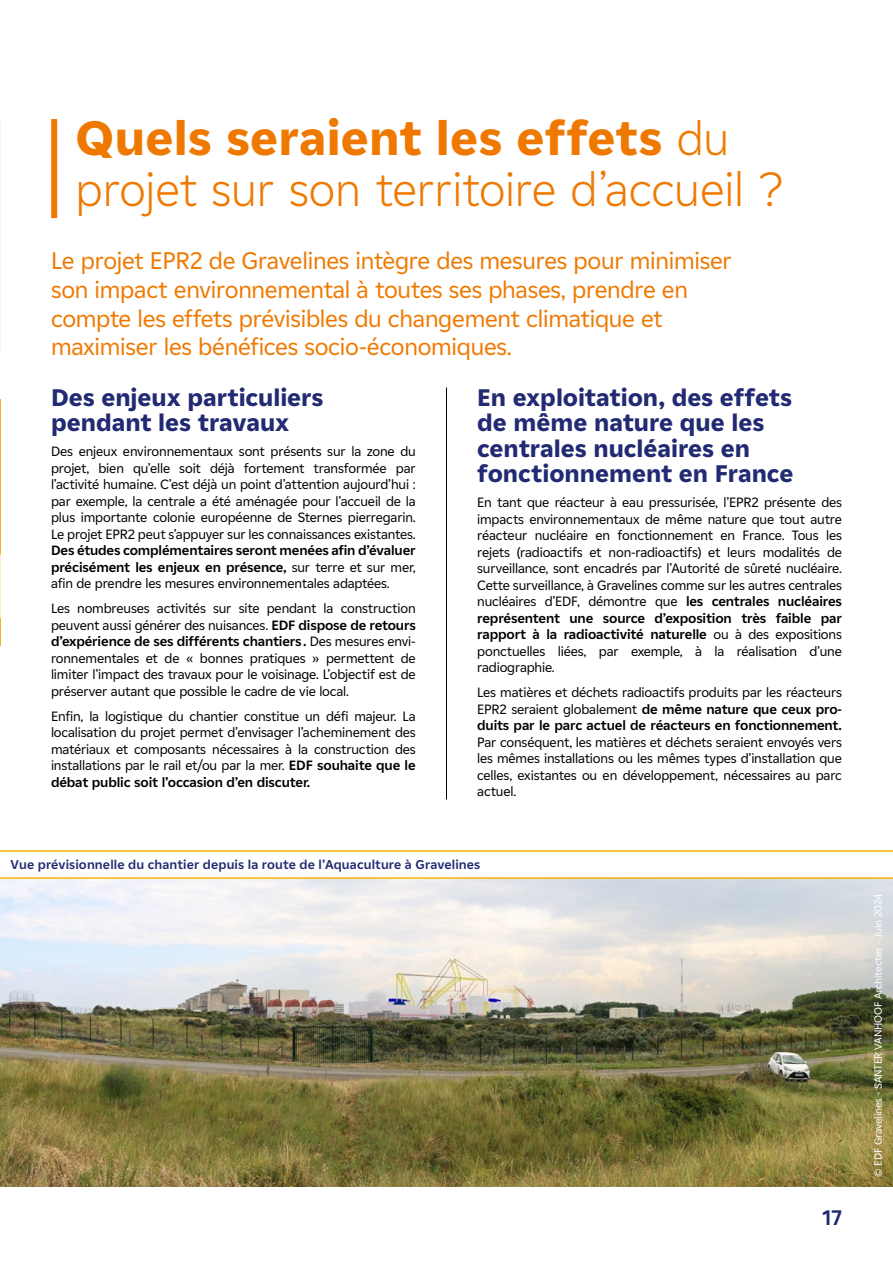
<style>
.page{position:relative;width:893px;height:1263px;background:#fff}
.page>*{position:absolute;margin:0;border:0;box-sizing:border-box;transform-origin:0 0}
.t1{font:300 48px/51px "EDF2020";letter-spacing:-.005em;color:#ef7900}
.t2{font:24px/28.8px "EDF2020";letter-spacing:-.01em;color:#ef7900}
.t3{font:800 24px/25.5px "EDF2020";color:#212a72}
.t4{font:700 21px "EDF2020";color:#212a72}
.t5{font:13.5px/16.5px "EDF2020";letter-spacing:-.01em;color:#000;text-align:justify}
.t6{font:700 13.5px/16.5px "EDF2020";letter-spacing:-.01em;color:#000;text-align:justify}
.t7{font:700 12.75px "EDF2020";letter-spacing:.01em;color:#212a72}
.t8{font:10.5px "EDF2020";letter-spacing:-.01em;color:#fff}
.s1{font-weight:800}
.s2{font-weight:400}
.s3{font-weight:700}
</style>
<div class="page">
<img style="left:0;top:879px;width:893px;height:307px">
<hr style="left:0;top:399px;width:1px;height:246px;background:#f9b11e">
<svg style="left:0;top:553px;width:1px;height:65px"></svg>
<hr style="left:0;top:120px;width:1px;height:234px;background:#f18428">
<div style="left:51px;top:119px;width:6px;height:99px;background:#ef7900"></div>
<hr style="left:0;top:850px;width:893px;height:2px;background:#fab600">
<hr style="left:0;top:877px;width:893px;height:2px;background:#fab600">
<hr style="left:446px;top:388px;width:1px;height:411px;background:#000">
<h1 class="t1" style="left:75px;top:111px;width:709px"><span class="s1">Quels seraient les effets</span> du projet sur son territoire d’accueil ?</h1>
<h2 class="t2" style="left:51px;top:245px;width:682px">Le projet EPR2 de Gravelines intègre des mesures pour minimiser son impact environnemental à toutes ses phases, prendre en compte les effets prévisibles du changement climatique et maximiser les bénéfices socio-économiques.</h2>
<h2 class="t3" style="left:51px;top:384px;width:274px">Des enjeux particuliers pendant les travaux</h2>
<p class="t5" style="left:51px;top:443px;width:366px">Des enjeux environnementaux sont présents sur la zone du projet, bien qu’elle soit déjà fortement transformée par l’activité humaine. C’est déjà un point d’attention aujourd’hui : par exemple, la centrale a été aménagée pour l’accueil de la plus importante colonie européenne de Sternes pierregarin.<br>Le projet EPR2 peut s’appuyer sur les connaissances existantes.</p>
<p class="t6" style="left:51px;top:542px;width:366px">Des études complémentaires seront menées afin d’évaluer précisément les enjeux en présence, <span class="s2">sur terre et sur mer, afin de prendre les mesures environnementales adaptées.</span></p>
<p class="t5" style="left:51px;top:600px;width:366px">Les nombreuses activités sur site pendant la construction peuvent aussi générer des nuisances. <span class="s3">EDF dispose de retours d’expérience de ses différents chantiers.</span> Des mesures envi&shy;ronnementales et de « bonnes pratiques » permettent de limiter l’impact des travaux pour le voisinage. L’objectif est de préserver autant que possible le cadre de vie local.</p>
<p class="t5" style="left:51px;top:707px;width:366px">Enfin, la logistique du chantier constitue un défi majeur. La localisation du projet permet d’envisager l’acheminement des matériaux et composants nécessaires à la construction des installations par le rail et/ou par la mer. <span class="s3">EDF souhaite que le débat public soit l’occasion d’en discuter.</span></p>
<h2 class="t3" style="left:477px;top:384px;width:318px">En exploitation, des effets de même nature que les centrales nucléaires en fonctionnement en France</h2>
<p class="t5" style="left:477px;top:494px;width:366px">En tant que réacteur à eau pressurisée, l’EPR2 présente des impacts environnementaux de même nature que tout autre réacteur nucléaire en fonctionnement en France. Tous les rejets (radioactifs et non-radioactifs) et leurs modalités de surveillance, sont encadrés par l’Autorité de sûreté nucléaire.<br>Cette surveillance, à Gravelines comme sur les autres centrales nucléaires d’EDF, démontre que <span class="s3">les centrales nucléaires représentent une source d’exposition très faible par rapport à la radioactivité naturelle</span> ou à des expositions ponctuelles liées, par exemple, à la réalisation d’une radiographie.</p>
<p class="t5" style="left:477px;top:684px;width:366px">Les matières et déchets radioactifs produits par les réacteurs EPR2 seraient globalement <span class="s3">de même nature que ceux pro&shy;duits par le parc actuel de réacteurs en fonctionnement.</span></p>
<p class="t5" style="left:477px;top:733px;width:366px">Par conséquent, les matières et déchets seraient envoyés vers les mêmes installations ou les mêmes types d’installation que celles, existantes ou en développement, nécessaires au parc actuel.</p>
<p class="t7" style="left:11px;top:855px;width:471px">Vue prévisionnelle du chantier depuis la route de l’Aquaculture à Gravelines</p>
<h3 class="t4" style="left:822px;top:1202px;width:21px">17</h3>
<p class="t8" style="left:871px;top:1177px;width:285px;rotate:-90deg">© EDF Gravelines - SANTER VANHOOF Architectes - Juin 2024</p>
</div>
